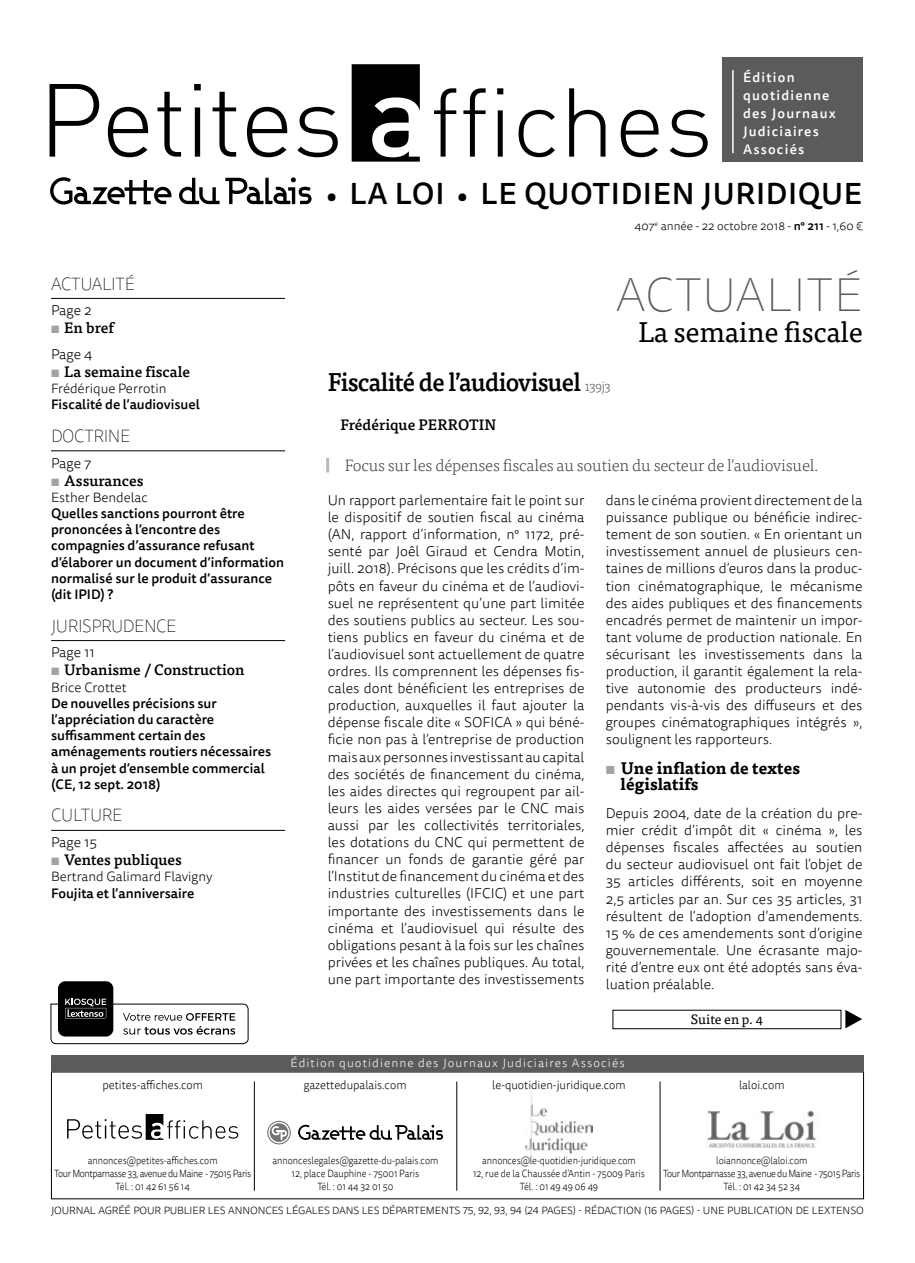
<style>
.page{position:relative;width:915px;height:1263px;background:#fff}
.page>*{position:absolute;margin:0;border:0;box-sizing:border-box;transform-origin:0 0}
.t1{font:100 48px "Tisa Sans OT";letter-spacing:.01em;color:#5b5b5b}
.t2{font:500 30px "Tisa Sans OT";letter-spacing:.02em;color:#000}
.t3{font:28.5px "Tisa OT";letter-spacing:-.01em;color:#000}
.t4{font:500 25.5px "Tisa OT";letter-spacing:-.03em;color:#000;scale:.95 1}
.t5{font:100 18px "Tisa Sans OT";letter-spacing:-.02em;color:#000;scale:.95 1}
.t6{font:300 16.5px "Tisa OT";letter-spacing:-.01em;color:#444443}
.t7{font:700 16.5px/16.5px "Tisa OT";color:#000}
.t8{font:500 15px "Tisa OT";color:#000}
.t9{font:300 14.25px/17.1px "Tisa Sans OT";color:#000;text-align:justify}
.t10{font:500 13.5px/16.2px "Tisa Sans OT";color:#000}
.t11{font:300 13.5px "Tisa Sans OT";color:#000}
.t12{font:500 13.5px/18px "Tisa Sans OT";letter-spacing:.09em;color:#fff}
.t13{font:13.5px "Tisa OT";color:#000}
.t14{font:300 12px "Tisa Sans OT";color:#000;scale:.95 1}
.t15{font:300 12px "Tisa Sans OT";letter-spacing:.09em;color:#fff}
.t16{font:300 12px "Tisa Sans OT";color:#000}
.t17{font:300 10.5px/12.6px "Tisa Sans OT";letter-spacing:-.04em;color:#000;text-align:center;scale:.88 1}
.t18{font:300 10.5px/12.6px "Tisa Sans OT";letter-spacing:-.01em;color:#000;text-align:center;scale:.88 1}
.t19{font:300 10.5px "Tisa Sans OT";letter-spacing:-.01em;color:#000}
.s1{font-weight:700;color:#a2a3a3}
.s2{font-size:27px}
.s3{font-weight:500}
.s4{font-weight:300;font-size:13.5px;color:#5b5b5b}
.s5{color:#a2a3a3}
</style>
<div class="page">
<div style="left:721px;top:58px;width:140px;height:104px;background:#5b5b5b"></div>
<hr style="left:732px;top:70px;width:1px;height:83px;background:#fff">
<svg style="left:50px;top:84px;width:49px;height:73px"></svg>
<svg style="left:108px;top:107px;width:40px;height:50px"></svg>
<svg style="left:157px;top:92px;width:24px;height:65px"></svg>
<svg style="left:194px;top:84px;width:7px;height:73px"></svg>
<svg style="left:212px;top:92px;width:24px;height:65px"></svg>
<svg style="left:247px;top:107px;width:40px;height:50px"></svg>
<svg style="left:297px;top:107px;width:40px;height:50px"></svg>
<svg style="left:351px;top:64px;width:68px;height:98px"></svg>
<svg style="left:434px;top:88px;width:22px;height:69px"></svg>
<svg style="left:463px;top:88px;width:22px;height:69px"></svg>
<svg style="left:497px;top:88px;width:6px;height:69px"></svg>
<svg style="left:518px;top:110px;width:36px;height:47px"></svg>
<svg style="left:569px;top:88px;width:36px;height:69px"></svg>
<svg style="left:620px;top:110px;width:38px;height:47px"></svg>
<svg style="left:669px;top:110px;width:38px;height:47px"></svg>
<svg style="left:50px;top:177px;width:121px;height:28px"></svg>
<svg style="left:179px;top:178px;width:40px;height:26px"></svg>
<svg style="left:225px;top:177px;width:86px;height:27px"></svg>
<img style="left:525px;top:1091px;width:67px;height:65px">
<svg style="left:67px;top:1114px;width:171px;height:26px"></svg>
<img style="left:707px;top:1110px;width:110px;height:38px">
<hr style="left:659px;top:1081px;width:1px;height:110px;background:#000">
<hr style="left:456px;top:1081px;width:1px;height:110px;background:#000">
<hr style="left:254px;top:1081px;width:1px;height:110px;background:#000">
<svg style="left:269px;top:1123px;width:19px;height:19px"></svg>
<svg style="left:298px;top:1125px;width:145px;height:15px"></svg>
<svg style="left:271px;top:1126px;width:16px;height:14px"></svg>
<div style="left:267px;top:1121px;width:24px;height:23px;border:1px solid #747473;border-radius:50%"></div>
<div style="left:51px;top:1055px;width:812px;height:16px;background:#5b5b5b"></div>
<div style="left:58px;top:981px;width:55px;height:55px;background:#000;border-radius:7px"></div>
<svg style="left:50px;top:999px;width:199px;height:45px"></svg>
<div style="left:612px;top:1010px;width:229px;height:19px;border:1px solid #000"></div>
<svg style="left:845px;top:1010px;width:16px;height:18px"></svg>
<hr style="left:51px;top:298px;width:234px;height:1px;background:#000">
<hr style="left:51px;top:450px;width:234px;height:1px;background:#000">
<hr style="left:51px;top:640px;width:234px;height:1px;background:#000">
<hr style="left:51px;top:830px;width:234px;height:1px;background:#000">
<hr style="left:326px;top:458px;width:3px;height:14px;background:#b9baba">
<p class="t5" style="left:51px;top:273px;width:63px">ACTUALITÉ</p>
<p class="t9" style="left:51px;top:303px;width:42px">Page 2</p>
<p class="t8" style="left:51px;top:319px;width:64px"><span class="s1">▪</span> En bref</p>
<p class="t9" style="left:51px;top:346px;width:43px">Page 4</p>
<p class="t8" style="left:51px;top:362px;width:140px"><span class="s1">▪</span> La semaine fiscale</p>
<p class="t11" style="left:51px;top:380px;width:117px">Frédérique Perrotin</p>
<p class="t10" style="left:51px;top:397px;width:150px">Fiscalité de l’audiovisuel</p>
<p class="t5" style="left:51px;top:425px;width:85px">DOCTRI NE</p>
<p class="t9" style="left:51px;top:455px;width:42px">Page 7</p>
<p class="t8" style="left:51px;top:471px;width:94px"><span class="s1">▪</span> Assurances</p>
<p class="t11" style="left:51px;top:489px;width:98px">Esther Bendelac</p>
<p class="t10" style="left:51px;top:506px;width:234px">Quelles sanctions pourront être prononcées à l’encontre des compagnies d’assurance refusant d’élaborer un document d’information normalisé sur le produit d’assurance (dit IPID) ?</p>
<p class="t5" style="left:51px;top:615px;width:133px">JU RISPRU DENCE</p>
<p class="t9" style="left:51px;top:645px;width:45px">Page 11</p>
<p class="t8" style="left:51px;top:661px;width:195px"><span class="s1">▪</span> Urbanisme / Construction</p>
<p class="t11" style="left:51px;top:679px;width:77px">Brice Crottet</p>
<p class="t10" style="left:51px;top:696px;width:221px">De nouvelles précisions sur l’appréciation du caractère suffisamment certain des aménagements routiers nécessaires à un projet d’ensemble commercial (CE, 12 sept. 2018)</p>
<p class="t5" style="left:51px;top:805px;width:12px">CULTU</p>
<p class="t5" style="left:102px;top:805px;width:23px">RE</p>
<p class="t9" style="left:51px;top:834px;width:47px">Page 15</p>
<p class="t8" style="left:51px;top:851px;width:132px"><span class="s1">▪</span> Ventes publiques</p>
<p class="t11" style="left:51px;top:869px;width:163px">Bertrand Galimard Flavigny</p>
<p class="t10" style="left:51px;top:885px;width:145px">Foujita et l’anniversaire</p>
<p class="t12" style="left:742px;top:69px;width:94px">Édition quotidienne des Journaux<br>Judiciaires<br>Associés</p>
<h2 class="t2" style="left:326px;top:175px;width:537px"><span class="s2">•</span> LA LOI <span class="s2">•</span> LE QUOTIDIEN JURIDIQUE</h2>
<p class="t16" style="left:634px;top:219px;width:230px">407<sup>e</sup> année - 22 octobre 2018 - <span class="s3">n° 211</span> - 1,60 €</p>
<h1 class="t1" style="left:615px;top:267px;width:248px">ACTUALITÉ</h1>
<h3 class="t3" style="left:638px;top:315px;width:226px">La semaine fiscale</h3>
<h3 class="t4" style="left:327px;top:366px;width:299px">Fiscalité de l’audiovisuel <span class="s4">139j3</span></h3>
<p class="t8" style="left:340px;top:416px;width:157px">Frédérique PERROTIN</p>
<p class="t6" style="left:344px;top:456px;width:475px">Focus sur les dépenses fiscales au soutien du secteur de l’audiovisuel.</p>
<p class="t9" style="left:327px;top:492px;width:258px">Un rapport parlementaire fait le point sur le dispositif de soutien fiscal au cinéma (AN, rapport d’information, n° 1172, pré&shy;senté par Joêl Giraud et Cendra Motin, juill. 2018). Précisons que les crédits d’im&shy;pôts en faveur du cinéma et de l’audiovi&shy;suel ne représentent qu’une part limitée des soutiens publics au secteur. Les sou&shy;tiens publics en faveur du cinéma et de l’audiovisuel sont actuellement de quatre ordres. Ils comprennent les dépenses fis&shy;cales dont bénéficient les entreprises de production, auxquelles il faut ajouter la dépense fiscale dite « SOFICA » qui béné&shy;ficie non pas à l’entreprise de production mais aux personnes investissant au capital des sociétés de financement du cinéma, les aides directes qui regroupent par ail&shy;leurs les aides versées par le CNC mais aussi par les collectivités territoriales, les dotations du CNC qui permettent de financer un fonds de garantie géré par l’Institut de financement du cinéma et des industries culturelles (IFCIC) et une part importante des investissements dans le cinéma et l’audiovisuel qui résulte des obligations pesant à la fois sur les chaînes privées et les chaînes publiques. Au total, une part importante des investissements</p>
<p class="t9" style="left:605px;top:492px;width:258px">dans le cinéma provient directement de la puissance publique ou bénéficie indirec&shy;tement de son soutien. « En orientant un investissement annuel de plusieurs cen&shy;taines de millions d’euros dans la produc&shy;tion cinématographique, le mécanisme des aides publiques et des financements encadrés permet de maintenir un impor&shy;tant volume de production nationale. En sécurisant les investissements dans la production, il garantit également la rela&shy;tive autonomie des producteurs indé&shy;pendants vis-à-vis des diffuseurs et des groupes cinématographiques intégrés », soulignent les rapporteurs.</p>
<p class="t7" style="left:620px;top:760px;width:181px;text-indent:-15px"><span class="s5">▪</span> Une inflation de textes législatifs</p>
<p class="t9" style="left:605px;top:805px;width:258px">Depuis 2004, date de la création du pre&shy;mier crédit d’impôt dit « cinéma », les dépenses fiscales affectées au soutien du secteur audiovisuel ont fait l’objet de 35 articles différents, soit en moyenne 2,5 articles par an. Sur ces 35 articles, 31 résultent de l’adoption d’amendements.<br>15 % de ces amendements sont d’origine gouvernementale. Une écrasante majo&shy;rité d’entre eux ont été adoptés sans éva&shy;luation préalable.</p>
<p class="t13" style="left:690px;top:1012px;width:73px">Suite en p. 4</p>
<p class="t14" style="left:102px;top:1077px;width:107px">petites-affiches.com</p>
<p class="t15" style="left:290px;top:1055px;width:335px">Édition quotidienne des Journaux Judiciaires Associés</p>
<p class="t14" style="left:303px;top:1077px;width:110px">gazettedupalais.com</p>
<p class="t14" style="left:492px;top:1077px;width:142px">le-quotidien-juridique.com</p>
<p class="t14" style="left:738px;top:1077px;width:49px">laloi.com</p>
<p class="t17" style="left:54px;top:1155px;width:225px">annonces@petites-affiches.com<br>Tour Montparnasse 33, avenue du Maine - 75015 Paris<br>Tél. : 01 42 61 56 14</p>
<p class="t18" style="left:272px;top:1155px;width:190px">annonceslegales@gazette-du-palais.com<br>12, place Dauphine - 75001 Paris<br>Tél. : 01 44 32 01 50</p>
<p class="t18" style="left:473px;top:1155px;width:197px">annonces@le-quotidien-juridique.com<br>12, rue de la Chaussée d’Antin - 75009 Paris<br>Tél. : 01 49 49 06 49</p>
<p class="t17" style="left:663px;top:1155px;width:225px">loiannonce@laloi.com<br>Tour Montparnasse 33, avenue du Maine - 75015 Paris<br>Tél. : 01 42 34 52 34</p>
<p class="t19" style="left:51px;top:1204px;width:814px">JOURNAL AGRÉÉ POUR PUBLIER LES ANNONCES LÉGALES DANS LES DÉPARTEMENTS 75, 92, 93, 94 (24 PAGES) - RÉDACTION (16 PAGES) - UNE PUBLICATION DE LEXTENSO</p>
</div>
